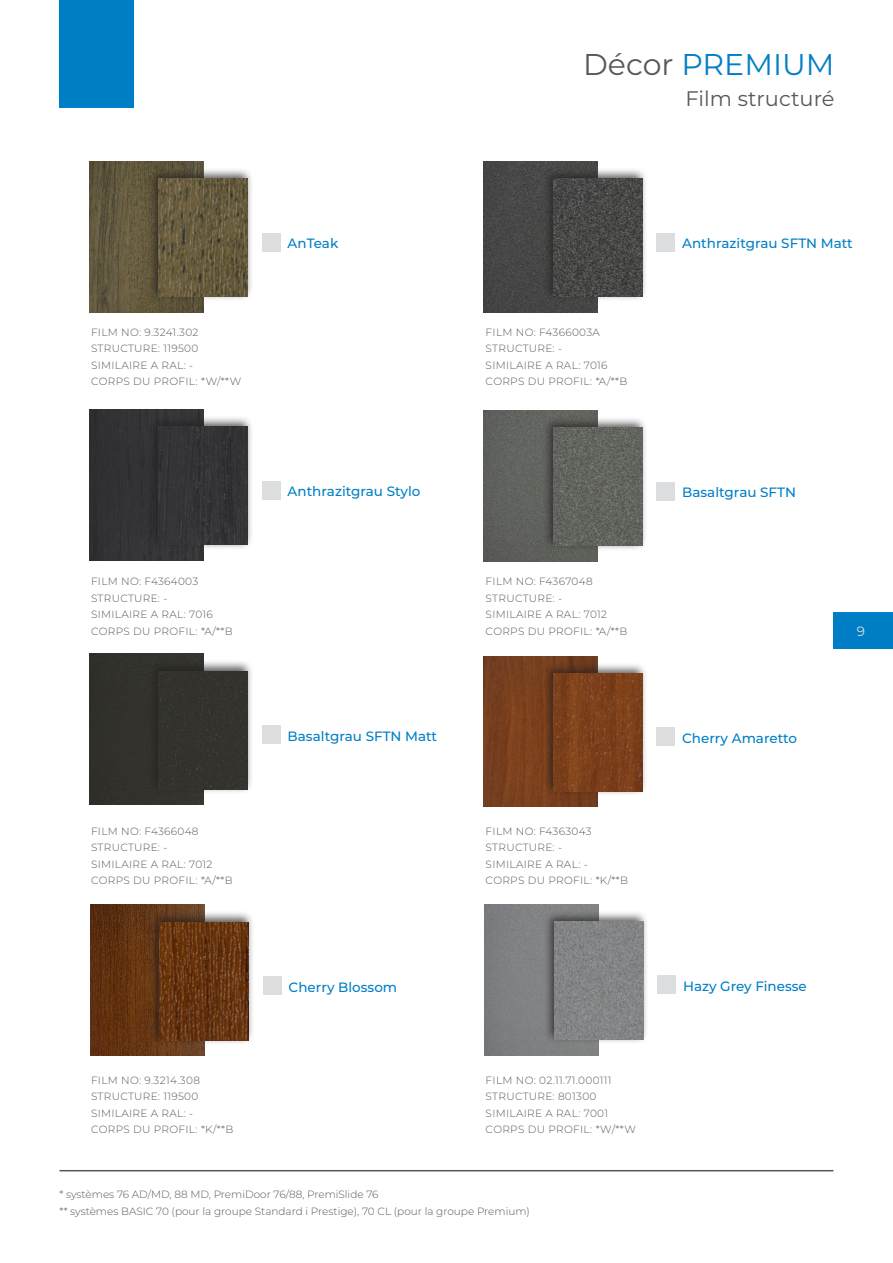
<style>
.page{position:relative;width:893px;height:1263px;background:#fff}
.page>*{position:absolute;margin:0;border:0;box-sizing:border-box;transform-origin:0 0}
.t1{font:30px "Montserrat";color:#007ec5}
.t2{font:21px "Montserrat";color:#57585a}
.t3{font:500 13.5px "Montserrat";color:#007ec5}
.t4{font:13.5px "Montserrat";color:#dcdddf}
.t5{font:300 10.5px "Montserrat";letter-spacing:.03em;color:#57585a}
.t6{font:300 10.5px/16.5px "Montserrat";color:#57585a}
.s1{color:#57585a}
</style>
<div class="page">
<div style="left:833px;top:612px;width:60px;height:36px;background:#007ec5"></div>
<hr style="left:60px;top:1170px;width:773px;height:1px;background:#57585a">
<div style="left:60px;top:0;width:74px;height:108px;background:#007ec5"></div>
<div style="left:657px;top:233px;width:18px;height:18px;background:#dcdddf"></div>
<img style="left:484px;top:162px;width:114px;height:150px">
<div style="left:542px;top:167px;width:106px;height:135px;background:#231f20;opacity:.75"></div>
<img style="left:553px;top:179px;width:89px;height:118px">
<div style="left:262px;top:481px;width:18px;height:18px;background:#dcdddf"></div>
<div style="left:89px;top:410px;width:114px;height:150px;background:#323234"></div>
<div style="left:148px;top:415px;width:105px;height:135px;background:#231f20;opacity:.75"></div>
<div style="left:159px;top:427px;width:89px;height:118px;background:#343436"></div>
<div style="left:657px;top:482px;width:18px;height:18px;background:#dcdddf"></div>
<img style="left:484px;top:411px;width:114px;height:150px">
<div style="left:542px;top:416px;width:106px;height:135px;background:#231f20;opacity:.75"></div>
<img style="left:553px;top:428px;width:89px;height:118px">
<div style="left:262px;top:725px;width:18px;height:18px;background:#dcdddf"></div>
<div style="left:89px;top:654px;width:114px;height:151px;background:#31312b"></div>
<div style="left:148px;top:660px;width:105px;height:134px;background:#231f20;opacity:.75"></div>
<div style="left:159px;top:671px;width:89px;height:118px;background:#33322c"></div>
<div style="left:657px;top:727px;width:18px;height:18px;background:#dcdddf"></div>
<img style="left:484px;top:656px;width:114px;height:151px">
<div style="left:542px;top:662px;width:106px;height:134px;background:#231f20;opacity:.75"></div>
<img style="left:553px;top:673px;width:89px;height:118px">
<div style="left:263px;top:976px;width:18px;height:18px;background:#dcdddf"></div>
<img style="left:90px;top:905px;width:114px;height:151px">
<div style="left:149px;top:911px;width:105px;height:134px;background:#231f20;opacity:.75"></div>
<img style="left:160px;top:922px;width:89px;height:118px">
<div style="left:658px;top:976px;width:18px;height:18px;background:#dcdddf"></div>
<div style="left:485px;top:904px;width:114px;height:151px;background:#7f8083"></div>
<div style="left:543px;top:910px;width:106px;height:134px;background:#231f20;opacity:.75"></div>
<img style="left:554px;top:921px;width:89px;height:118px">
<div style="left:262px;top:233px;width:18px;height:18px;background:#dcdddf"></div>
<img style="left:89px;top:162px;width:114px;height:150px">
<div style="left:148px;top:167px;width:105px;height:135px;background:#231f20;opacity:.75"></div>
<img style="left:159px;top:179px;width:89px;height:118px">
<p class="t1" style="left:583px;top:43px;width:253px"><span class="s1">Décor</span> PREMIUM</p>
<p class="t2" style="left:685px;top:84px;width:150px">Film structuré</p>
<p class="t5" style="left:91px;top:325px;width:109px">FILM NO: 9.3241.302</p>
<p class="t5" style="left:91px;top:341px;width:109px">STRUCTURE: 119500</p>
<p class="t5" style="left:91px;top:358px;width:104px">SIMILAIRE A RAL: -</p>
<p class="t5" style="left:91px;top:374px;width:152px">CORPS DU PROFIL: *W/**W</p>
<p class="t5" style="left:91px;top:574px;width:109px">FILM NO: F4364003</p>
<p class="t5" style="left:91px;top:591px;width:78px">STRUCTURE: -</p>
<p class="t5" style="left:91px;top:607px;width:123px">SIMILAIRE A RAL: 7016</p>
<p class="t5" style="left:91px;top:624px;width:143px">CORPS DU PROFIL: *A/**B</p>
<p class="t5" style="left:91px;top:824px;width:109px">FILM NO: F4366048</p>
<p class="t5" style="left:91px;top:840px;width:78px">STRUCTURE: -</p>
<p class="t5" style="left:91px;top:857px;width:123px">SIMILAIRE A RAL: 7012</p>
<p class="t5" style="left:91px;top:873px;width:143px">CORPS DU PROFIL: *A/**B</p>
<p class="t5" style="left:91px;top:1073px;width:110px">FILM NO: 9.3214.308</p>
<p class="t5" style="left:91px;top:1089px;width:109px">STRUCTURE: 119500</p>
<p class="t5" style="left:91px;top:1106px;width:104px">SIMILAIRE A RAL: -</p>
<p class="t5" style="left:91px;top:1122px;width:144px">CORPS DU PROFIL: *K/**B</p>
<p class="t3" style="left:288px;top:234px;width:52px">AnTeak</p>
<p class="t5" style="left:486px;top:325px;width:116px">FILM NO: F4366003A</p>
<p class="t5" style="left:486px;top:341px;width:78px">STRUCTURE: -</p>
<p class="t5" style="left:486px;top:358px;width:123px">SIMILAIRE A RAL: 7016</p>
<p class="t5" style="left:486px;top:374px;width:143px">CORPS DU PROFIL: *A/**B</p>
<p class="t3" style="left:682px;top:234px;width:172px">Anthrazitgrau SFTN Matt</p>
<p class="t3" style="left:288px;top:482px;width:134px">Anthrazitgrau Stylo</p>
<p class="t3" style="left:682px;top:483px;width:115px">Basaltgrau SFTN</p>
<p class="t5" style="left:486px;top:574px;width:109px">FILM NO: F4367048</p>
<p class="t5" style="left:486px;top:591px;width:78px">STRUCTURE: -</p>
<p class="t5" style="left:486px;top:607px;width:123px">SIMILAIRE A RAL: 7012</p>
<p class="t5" style="left:486px;top:624px;width:143px">CORPS DU PROFIL: *A/**B</p>
<p class="t3" style="left:288px;top:726px;width:151px">Basaltgrau SFTN Matt</p>
<p class="t3" style="left:682px;top:728px;width:116px">Cherry Amaretto</p>
<p class="t5" style="left:486px;top:824px;width:108px">FILM NO: F4363043</p>
<p class="t5" style="left:486px;top:840px;width:78px">STRUCTURE: -</p>
<p class="t5" style="left:486px;top:857px;width:104px">SIMILAIRE A RAL: -</p>
<p class="t5" style="left:486px;top:873px;width:144px">CORPS DU PROFIL: *K/**B</p>
<p class="t3" style="left:289px;top:977px;width:110px">Cherry Blossom</p>
<p class="t3" style="left:683px;top:977px;width:125px">Hazy Grey Finesse</p>
<p class="t5" style="left:486px;top:1073px;width:128px">FILM NO: 02.11.71.000111</p>
<p class="t5" style="left:486px;top:1089px;width:112px">STRUCTURE: 801300</p>
<p class="t5" style="left:486px;top:1106px;width:124px">SIMILAIRE A RAL: 7001</p>
<p class="t5" style="left:486px;top:1122px;width:152px">CORPS DU PROFIL: *W/**W</p>
<p class="t4" style="left:857px;top:622px;width:10px">9</p>
<p class="t6" style="left:60px;top:1186px;width:472px">* systèmes 76 AD/MD, 88 MD, PremiDoor 76/88, PremiSlide 76<br>** systèmes BASIC 70 (pour la groupe Standard i Prestige), 70 CL (pour la groupe Premium)</p>
</div>
